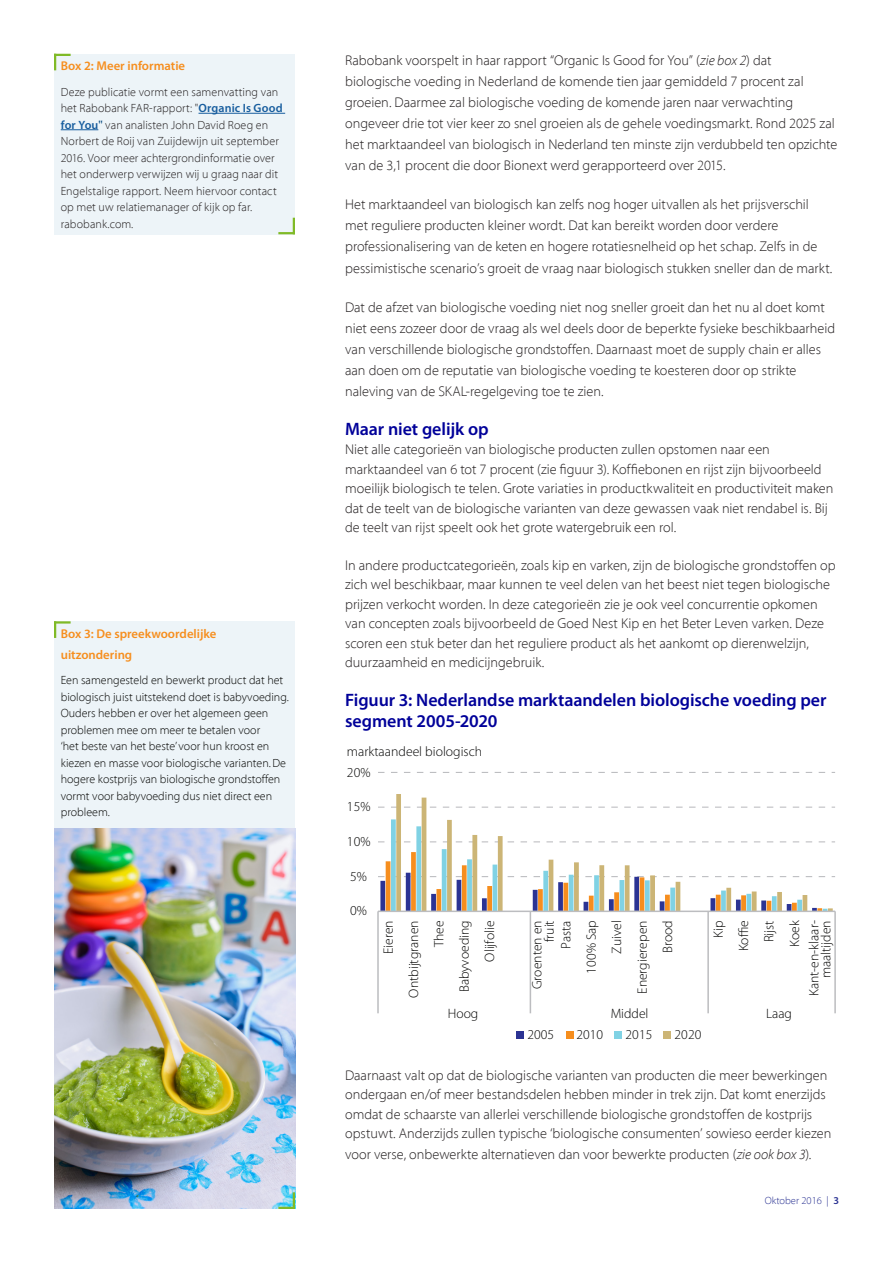
<style>
.page{position:relative;width:893px;height:1263px;background:#fff}
.page>*{position:absolute;margin:0;border:0;box-sizing:border-box;transform-origin:0 0}
.Paragraph{font:600 18px/21px "Myriad Pro";letter-spacing:-.005em;color:#009}
.Paragraph-2{font:300 14.25px/21px "Myriad";color:#231f20}
.t1{font:300 13.65px/25.3px "Myriad Pro";color:#050504;text-align:right}
.t2{font:600 12.75px/21px "Myriad Pro";color:#f68e1e}
.t3{font:300 12px/16.5px "Myriad";color:#040503}
.t4{font:300 12px/16.5px "Myriad";letter-spacing:.005em;color:#231f20}
.t5{font:300 10.5px "Myriad";color:#2b3393}
.s1{font-family:"Myriad Pro";font-weight:600;color:#175d9e}
.s2{font-family:"Minion Pro";font-weight:600;color:#00447b}
.s3{font-style:italic}
.s4{font-family:"Myriad Pro";font-weight:600}
</style>
<div class="page">
<svg style="left:378px;top:772px;width:457px;height:1px"></svg>
<svg style="left:378px;top:807px;width:457px;height:1px"></svg>
<svg style="left:378px;top:819px;width:457px;height:91px"></svg>
<svg style="left:396px;top:794px;width:437px;height:116px"></svg>
<hr style="left:378px;top:910px;width:457px;height:2px;background:#bcbdc0">
<hr style="left:834px;top:911px;width:2px;height:102px;background:#bcbdc0">
<hr style="left:707px;top:911px;width:2px;height:102px;background:#bcbdc0">
<hr style="left:530px;top:911px;width:1px;height:102px;background:#bcbdc0">
<hr style="left:377px;top:911px;width:2px;height:102px;background:#bcbdc0">
<div style="left:516px;top:1031px;width:8px;height:8px;background:#2b3393"></div>
<div style="left:566px;top:1031px;width:7px;height:8px;background:#f68e1e"></div>
<div style="left:614px;top:1031px;width:8px;height:8px;background:#80d2e4"></div>
<div style="left:663px;top:1031px;width:7px;height:8px;background:#ccb576"></div>
<div style="left:54px;top:621px;width:241px;height:588px;background:#edf4f8"></div>
<svg style="left:54px;top:621px;width:17px;height:17px"></svg>
<img style="left:54px;top:829px;width:241px;height:380px">
<svg style="left:278px;top:1192px;width:17px;height:17px"></svg>
<div style="left:54px;top:54px;width:241px;height:180px;background:#edf4f8"></div>
<hr style="left:199px;top:113px;width:86px;height:1px;background:#175d9e">
<hr style="left:61px;top:129px;width:37px;height:1px;background:#175d9e">
<svg style="left:54px;top:54px;width:17px;height:16px"></svg>
<svg style="left:278px;top:218px;width:17px;height:16px"></svg>
<p class="t2" style="left:61px;top:55px;width:126px">Box 2: Meer informatie</p>
<p class="t4" style="left:61px;top:84px;width:223px">Deze publicatie vormt een samenvatting van het Rabobank FAR-rapport: "<span class="s1">Organic Is Good for You</span><span class="s2">"</span> van analisten John David Roeg en Norbert de Roij van Zuijdewijn uit september 2016. Voor meer achtergrondinformatie over het onderwerp verwijzen wij u graag naar dit Engelstalige rapport. Neem hiervoor contact op met uw relatiemanager of kijk op far. rabobank.com.</p>
<p class="t2" style="left:61px;top:622px;width:157px">Box 3: De spreekwoordelijke uitzondering</p>
<p class="t3" style="left:61px;top:672px;width:230px">Een samengesteld en bewerkt product dat het biologisch juist uitstekend doet is babyvoeding.<br>Ouders hebben er over het algemeen geen problemen mee om meer te betalen voor<br>‘het beste van het beste’ voor hun kroost en kiezen en masse voor biologische varianten. De hogere kostprijs van biologische grondstoffen vormt voor babyvoeding dus niet direct een probleem.</p>
<p class="Paragraph-2" style="left:345px;top:51px;width:494px">Rabobank voorspelt in haar rapport “Organic Is Good for You” (<span class="s3">zie box 2</span>) dat biologische voeding in Nederland de komende tien jaar gemiddeld 7 procent zal groeien. Daarmee zal biologische voeding de komende jaren naar verwachting ongeveer drie tot vier keer zo snel groeien als de gehele voedingsmarkt. Rond 2025 zal het marktaandeel van biologisch in Nederland ten minste zijn verdubbeld ten opzichte van de 3,1 procent die door Bionext werd gerapporteerd over 2015.</p>
<p class="Paragraph-2" style="left:345px;top:195px;width:489px">Het marktaandeel van biologisch kan zelfs nog hoger uitvallen als het prijsverschil met reguliere producten kleiner wordt. Dat kan bereikt worden door verdere professionalisering van de keten en hogere rotatiesnelheid op het schap. Zelfs in de pessimistische scenario’s groeit de vraag naar biologisch stukken sneller dan de markt.</p>
<p class="Paragraph-2" style="left:345px;top:297px;width:492px">Dat de afzet van biologische voeding niet nog sneller groeit dan het nu al doet komt niet eens zozeer door de vraag als wel deels door de beperkte fysieke beschikbaarheid van verschillende biologische grondstoffen. Daarnaast moet de supply chain er alles aan doen om de reputatie van biologische voeding te koesteren door op strikte naleving van de SKAL-regelgeving toe te zien.</p>
<p class="Paragraph" style="left:345px;top:417px;width:145px">Maar niet gelijk op</p>
<p class="Paragraph-2" style="left:345px;top:440px;width:490px;line-height:19.5px">Niet alle categorieën van biologische producten zullen opstomen naar een marktaandeel van 6 tot 7 procent (zie figuur 3). Koffiebonen en rijst zijn bijvoorbeeld moeilijk biologisch te telen. Grote variaties in productkwaliteit en productiviteit maken dat de teelt van de biologische varianten van deze gewassen vaak niet rendabel is. Bij de teelt van rijst speelt ook het grote watergebruik een rol.</p>
<p class="Paragraph-2" style="left:345px;top:555px;width:492px;line-height:19.5px">In andere productcategorieën, zoals kip en varken, zijn de biologische grondstoffen op zich wel beschikbaar, maar kunnen te veel delen van het beest niet tegen biologische prijzen verkocht worden. In deze categorieën zie je ook veel concurrentie opkomen van concepten zoals bijvoorbeeld de Goed Nest Kip en het Beter Leven varken. Deze scoren een stuk beter dan het reguliere product als het aankomt op dierenwelzijn, duurzaamheid en medicijngebruik.</p>
<p class="Paragraph" style="left:345px;top:689px;width:483px">Figuur 3: Nederlandse marktaandelen biologische voeding per segment 2005-2020</p>
<p class="t1" style="left:347px;top:739px;width:137px">marktaandeel biologisch</p>
<p class="t1" style="left:347px;top:759px;width:25px">20%</p>
<p class="t1" style="left:347px;top:794px;width:25px">15%</p>
<p class="t1" style="left:347px;top:829px;width:25px">10%</p>
<p class="t1" style="left:350px;top:864px;width:18px">5%</p>
<p class="t1" style="left:350px;top:898px;width:18px">0%</p>
<p class="t1" style="left:376px;top:997px;width:79px;rotate:-90deg">Eieren<br>Ontbijtgranen<br>Thee<br>Babyvoeding<br>Olijfolie</p>
<p class="t1" style="left:531px;top:989px;width:70px;line-height:12.5px;rotate:-90deg">Groenten en fruit</p>
<p class="t1" style="left:553px;top:994px;width:75px;rotate:-90deg">Pasta<br>100% Sap<br>Zuivel<br>Energierepen<br>Brood</p>
<p class="t1" style="left:706px;top:951px;width:33px;rotate:-90deg">Kip<br>Koffie<br>Rijst<br>Koek</p>
<p class="t1" style="left:808px;top:996px;width:77px;line-height:12.1px;rotate:-90deg">Kant-en-klaar&shy;maaltijden</p>
<p class="t1" style="left:448px;top:1001px;width:32px">Hoog</p>
<p class="t1" style="left:611px;top:1001px;width:39px">Middel</p>
<p class="t1" style="left:766px;top:1001px;width:27px">Laag</p>
<p class="t1" style="left:527px;top:1022px;width:28px">2005</p>
<p class="t1" style="left:576px;top:1022px;width:28px">2010</p>
<p class="t1" style="left:626px;top:1022px;width:28px">2015</p>
<p class="t1" style="left:675px;top:1022px;width:28px">2020</p>
<p class="Paragraph-2" style="left:345px;top:1065px;width:488px;line-height:19.5px">Daarnaast valt op dat de biologische varianten van producten die meer bewerkingen ondergaan en/of meer bestandsdelen hebben minder in trek zijn. Dat komt enerzijds omdat de schaarste van allerlei verschillende biologische grondstoffen de kostprijs opstuwt. Anderzijds zullen typische ‘biologische consumenten’ sowieso eerder kiezen</p>
<p class="Paragraph-2" style="left:345px;top:1144px;width:468px">voor verse, onbewerkte alternatieven dan voor bewerkte producten (<span class="s3">zie ook box 3</span>).</p>
<p class="t5" style="left:765px;top:1195px;width:76px">Oktober 2016 | <span class="s4">3</span></p>
</div>
